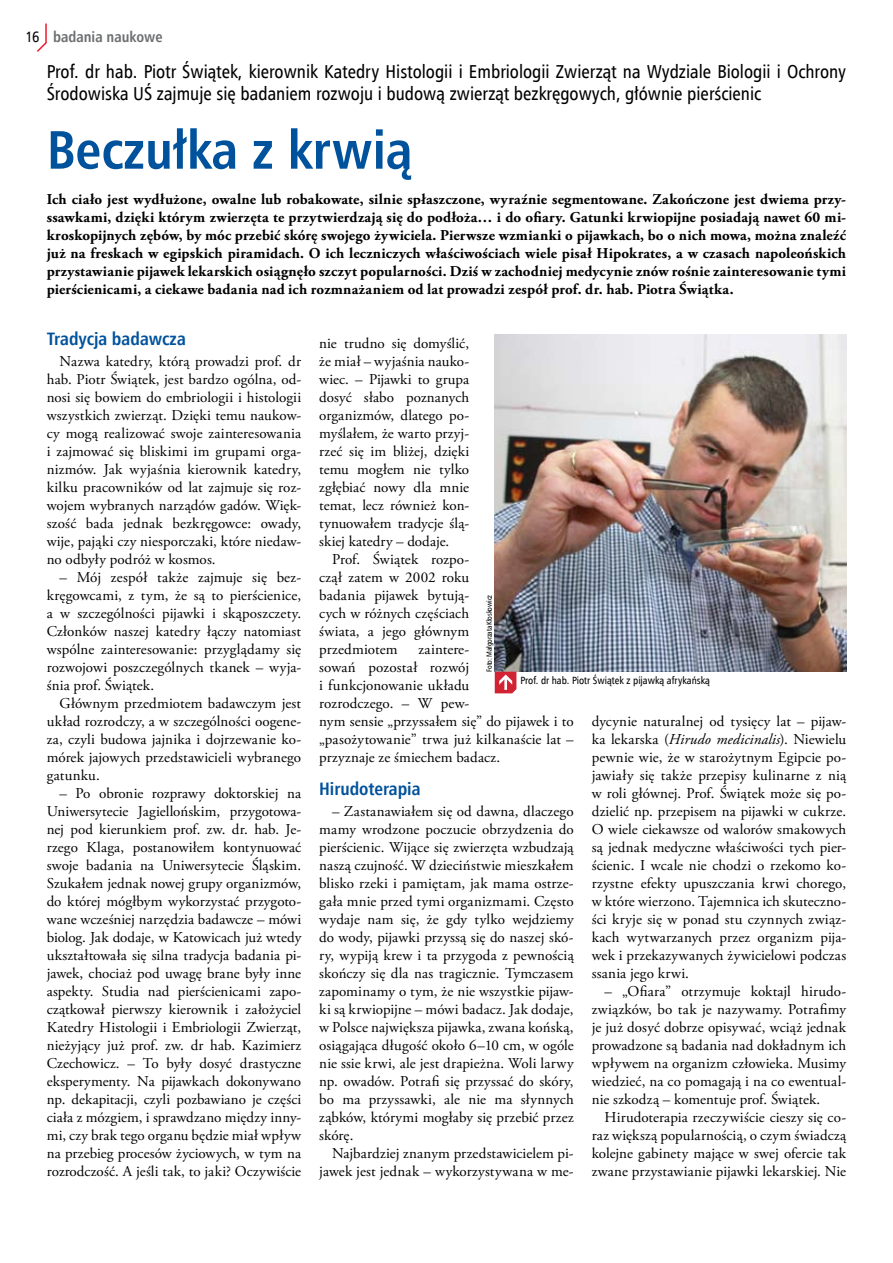
<style>
.page{position:relative;width:893px;height:1263px;background:#fff}
.page>*{position:absolute;margin:0;border:0;box-sizing:border-box;transform-origin:0 0}
.t1{font:700 54px "Humnst 777 Cn EU";color:#00529c}
.t2{font:18.75px/21.8px "Humnst 777 Cn EU";color:#000}
.t3{font:700 18px "Humnst 777 Cn EU";color:#00529c}
.t4{font:15px/18px "Adobe Garamond Pro";letter-spacing:.01em;color:#000;text-align:justify}
.t5{font:700 15px/18px "Adobe Garamond Pro";letter-spacing:.015em;color:#000;text-align:justify}
.t6{font:700 15px "Humnst 777 Cn EU";color:#6d6f71}
.t7{font:10.5px "Humnst 777 Cn EU";color:#000}
.t8{font:7.5px "Humnst 777 Cn EU";letter-spacing:-.025em;color:#000}
.s1{font-weight:400;color:#000}
.s2{font-style:italic}
</style>
<div class="page">
<svg style="left:37px;top:23px;width:10px;height:29px"></svg>
<img style="left:495px;top:334px;width:351px;height:338px">
<svg style="left:495px;top:672px;width:21px;height:21px"></svg>
<p class="t6" style="left:25px;top:28px;width:139px"><span class="s1">16</span> badania naukowe</p>
<p class="t2" style="left:47px;top:60px;width:801px">Prof. dr hab. Piotr Świątek, kierownik Katedry Histologii i Embriologii Zwierząt na Wydziale Biologii i Ochrony<br>Środowiska UŚ zajmuje się badaniem rozwoju i budową zwierząt bezkręgowych, głównie pierścienic</p>
<h1 class="t1" style="left:47px;top:116px;width:367px">Beczułka z krwią</h1>
<p class="t5" style="left:47px;top:190px;width:801px">Ich ciało jest wydłużone, owalne lub robakowate, silnie spłaszczone, wyraźnie segmentowane. Zakończone jest dwiema przy&shy;ssawkami, dzięki którym zwierzęta te przytwierdzają się do podłoża… i do ofiary. Gatunki krwiopijne posiadają nawet 60 mi&shy;kroskopijnych zębów, by móc przebić skórę swojego żywiciela. Pierwsze wzmianki o pijawkach, bo o nich mowa, można znaleźć już na freskach w egipskich piramidach. O ich leczniczych właściwościach wiele pisał Hipokrates, a w czasach napoleońskich przystawianie pijawek lekarskich osiągnęło szczyt popularności. Dziś w zachodniej medycynie znów rośnie zainteresowanie tymi pierścienicami, a ciekawe badania nad ich rozmnażaniem od lat prowadzi zespół prof. dr. hab. Piotra Świątka.</p>
<p class="t3" style="left:47px;top:327px;width:141px">Tradycja badawcza</p>
<p class="t4" style="left:47px;top:352px;width:256px;text-indent:13px">Nazwa katedry, którą prowadzi prof. dr hab. Piotr Świątek, jest bardzo ogólna, od&shy;nosi się bowiem do embriologii i histologii wszystkich zwierząt. Dzięki temu naukow&shy;cy mogą realizować swoje zainteresowania i zajmować się bliskimi im grupami orga&shy;nizmów. Jak wyjaśnia kierownik katedry, kilku pracowników od lat zajmuje się roz&shy;wojem wybranych narządów gadów. Więk&shy;szość bada jednak bezkręgowce: owady, wije, pająki czy niesporczaki, które niedaw&shy;no odbyły podróż w kosmos.</p>
<p class="t4" style="left:47px;top:568px;width:256px;text-indent:13px">– Mój zespół także zajmuje się bez&shy;kręgowcami, z tym, że są to pierścienice, a w szczególności pijawki i skąposzczety.<br>Członków naszej katedry łączy natomiast wspólne zainteresowanie: przyglądamy się rozwojowi poszczególnych tkanek – wyja&shy;śnia prof. Świątek.</p>
<p class="t4" style="left:47px;top:694px;width:256px;text-indent:13px">Głównym przedmiotem badawczym jest układ rozrodczy, a w szczególności oogene&shy;za, czyli budowa jajnika i dojrzewanie ko&shy;mórek jajowych przedstawicieli wybranego gatunku.</p>
<p class="t4" style="left:47px;top:784px;width:256px;text-indent:13px">– Po obronie rozprawy doktorskiej na Uniwersytecie Jagiellońskim, przygotowa&shy;nej pod kierunkiem prof. zw. dr. hab. Je&shy;rzego Klaga, postanowiłem kontynuować swoje badania na Uniwersytecie Śląskim.<br>Szukałem jednak nowej grupy organizmów, do której mógłbym wykorzystać przygoto&shy;wane wcześniej narzędzia badawcze – mówi biolog. Jak dodaje, w Katowicach już wtedy ukształtowała się silna tradycja badania pi&shy;jawek, chociaż pod uwagę brane były inne aspekty. Studia nad pierścienicami zapo&shy;czątkował pierwszy kierownik i założyciel Katedry Histologii i Embriologii Zwierząt, nieżyjący już prof. zw. dr hab. Kazimierz Czechowicz. – To były dosyć drastyczne eksperymenty. Na pijawkach dokonywano np. dekapitacji, czyli pozbawiano je części ciała z mózgiem, i sprawdzano między inny&shy;mi, czy brak tego organu będzie miał wpływ na przebieg procesów życiowych, w tym na rozrodczość. A jeśli tak, to jaki? Oczywiście</p>
<p class="t4" style="left:319px;top:334px;width:151px">nie trudno się domyślić, że miał – wyjaśnia nauko&shy;wiec. – Pijawki to grupa dosyć słabo poznanych organizmów, dlatego po&shy;myślałem, że warto przyj&shy;rzeć się im bliżej, dzięki temu mogłem nie tylko zgłębiać nowy dla mnie temat, lecz również kon&shy;tynuowałem tradycje ślą&shy;skiej katedry – dodaje.</p>
<p class="t4" style="left:319px;top:550px;width:151px;text-indent:13px">Prof. Świątek rozpo&shy;czął zatem w 2002 roku badania pijawek bytują&shy;cych w różnych częściach świata, a jego głównym przedmiotem</p>
<p class="t8" style="left:485px;top:672px;width:78px;rotate:-90deg">Foto: Małgorzata Kłoskowicz</p>
<p class="t4" style="left:319px;top:640px;width:256px;text-align:left;text-indent:99px">zaintere-<br>sowań pozostał rozwój<br>i funkcjonowanie układu<br>rozrodczego. – W pew-<br>nym sensie „przyssałem się” do pijawek i to „pasożytowanie” trwa już kilkanaście lat – przyznaje ze śmiechem badacz.</p>
<p class="t3" style="left:319px;top:777px;width:103px">Hirudoterapia</p>
<p class="t4" style="left:319px;top:802px;width:256px;text-indent:13px">– Zastanawiałem się od dawna, dlaczego mamy wrodzone poczucie obrzydzenia do pierścienic. Wijące się zwierzęta wzbudzają naszą czujność. W dzieciństwie mieszkałem blisko rzeki i pamiętam, jak mama ostrze&shy;gała mnie przed tymi organizmami. Często wydaje nam się, że gdy tylko wejdziemy do wody, pijawki przyssą się do naszej skó&shy;ry, wypiją krew i ta przygoda z pewnością skończy się dla nas tragicznie. Tymczasem zapominamy o tym, że nie wszystkie pijaw&shy;ki są krwiopijne – mówi badacz. Jak dodaje, w Polsce największa pijawka, zwana końską, osiągająca długość około 6–10 cm, w ogóle nie ssie krwi, ale jest drapieżna. Woli larwy np. owadów. Potrafi się przyssać do skóry, bo ma przyssawki, ale nie ma słynnych ząbków, którymi mogłaby się przebić przez skórę.</p>
<p class="t4" style="left:319px;top:1144px;width:256px;text-align:right">Najbardziej znanym przedstawicielem pi&shy;jawek jest jednak – wykorzystywana w me-</p>
<p class="t7" style="left:520px;top:674px;width:191px">Prof. dr hab. Piotr Świątek z pijawką afrykańską</p>
<p class="t4" style="left:592px;top:712px;width:256px">dycynie naturalnej od tysięcy lat – pijaw&shy;ka lekarska (<span class="s2">Hirudo medicinalis</span>). Niewielu pewnie wie, że w starożytnym Egipcie po&shy;jawiały się także przepisy kulinarne z nią w roli głównej. Prof. Świątek może się po&shy;dzielić np. przepisem na pijawki w cukrze.<br>O wiele ciekawsze od walorów smakowych są jednak medyczne właściwości tych pier&shy;ścienic. I wcale nie chodzi o rzekomo ko&shy;rzystne efekty upuszczania krwi chorego, w które wierzono. Tajemnica ich skuteczno&shy;ści kryje się w ponad stu czynnych związ&shy;kach wytwarzanych przez organizm pija&shy;wek i przekazywanych żywicielowi podczas ssania jego krwi.</p>
<p class="t4" style="left:592px;top:982px;width:256px;text-indent:13px">– „Ofiara” otrzymuje koktajl hirudo&shy;związków, bo tak je nazywamy. Potrafimy je już dosyć dobrze opisywać, wciąż jednak prowadzone są badania nad dokładnym ich wpływem na organizm człowieka. Musimy wiedzieć, na co pomagają i na co ewentual&shy;nie szkodzą – komentuje prof. Świątek.</p>
<p class="t4" style="left:592px;top:1108px;width:256px;text-indent:13px">Hirudoterapia rzeczywiście cieszy się co&shy;raz większą popularnością, o czym świadczą kolejne gabinety mające w swej ofercie tak zwane przystawianie pijawki lekarskiej. Nie</p>
</div>
